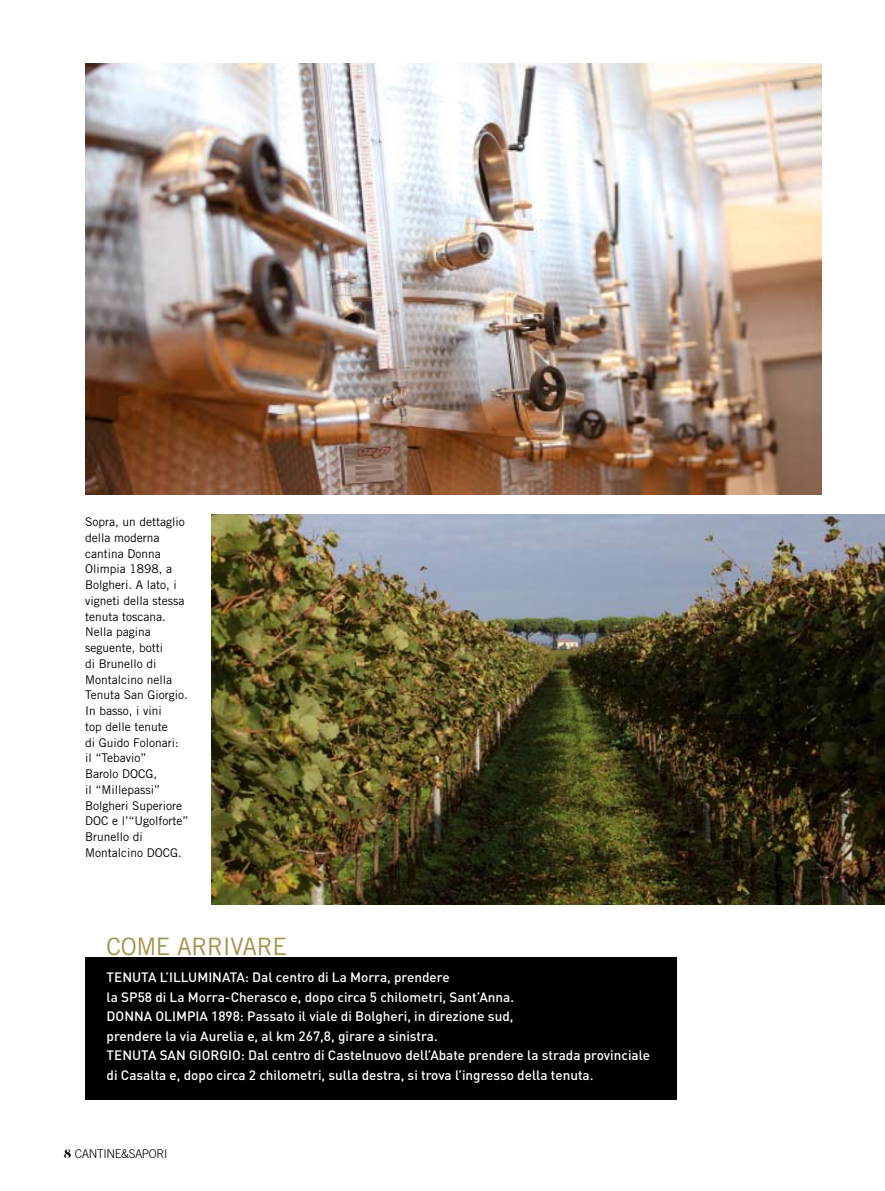
<style>
.page{position:relative;width:885px;height:1191px;background:#fff}
.page>*{position:absolute;margin:0;border:0;box-sizing:border-box;transform-origin:0 0}
.t1{font:24px "Trade Gothic LT Std";letter-spacing:-.015em;color:#a59148}
.t2{font:500 13.5px/19.5px "DIN";color:#fff}
.t3{font:12px/15.8px "Trade Gothic LT Std";color:#000}
.t4{font:300 12px "Trade Gothic";letter-spacing:-.03em;color:#000}
.s1{font-family:"Pistilli";font-weight:400}
</style>
<div class="page">
<img style="left:85px;top:64px;width:736px;height:431px">
<img style="left:211px;top:514px;width:673px;height:390px">
<div style="left:85px;top:956px;width:591px;height:143px;background:#000"></div>
<p class="t3" style="left:85px;top:514px;width:105px">Sopra, un dettaglio della moderna cantina Donna<br>Olimpia 1898, a<br>Bolgheri. A lato, i vigneti della stessa tenuta toscana.<br>Nella pagina seguente, botti<br>di Brunello di<br>Montalcino nella<br>Tenuta San Giorgio.<br>In basso, i vini<br>top delle tenute<br>di Guido Folonari: il “Tebavio”<br>Barolo DOCG,<br>il “Millepassi”<br>Bolgheri Superiore<br>DOC e l’“Ugolforte”<br>Brunello di<br>Montalcino DOCG.</p>
<h1 class="t1" style="left:106px;top:932px;width:87px">COME ARR</h1>
<h1 class="t1" style="left:223px;top:932px;width:66px">IVAR E</h1>
<p class="t2" style="left:107px;top:967px;width:544px">TENUTA L’ILLUMINATA: Dal centro di La Morra, prendere<br>la SP58 di La Morra-Cherasco e, dopo circa 5 chilometri, Sant’Anna.<br>DONNA OLIMPIA 1898: Passato il viale di Bolgheri, in direzione sud,<br>prendere la via Aurelia e, al km 267,8, girare a sinistra.<br>TENUTA SAN GIORGIO: Dal centro di Castelnuovo dell’Abate prendere la strada provinciale di Casalta e, dopo circa 2 chilometri, sulla destra, si trova l’ingresso della tenuta.</p>
<p class="t4" style="left:64px;top:1147px;width:105px"><span class="s1">8</span> CANTINE&amp;SAPORI</p>
</div>
